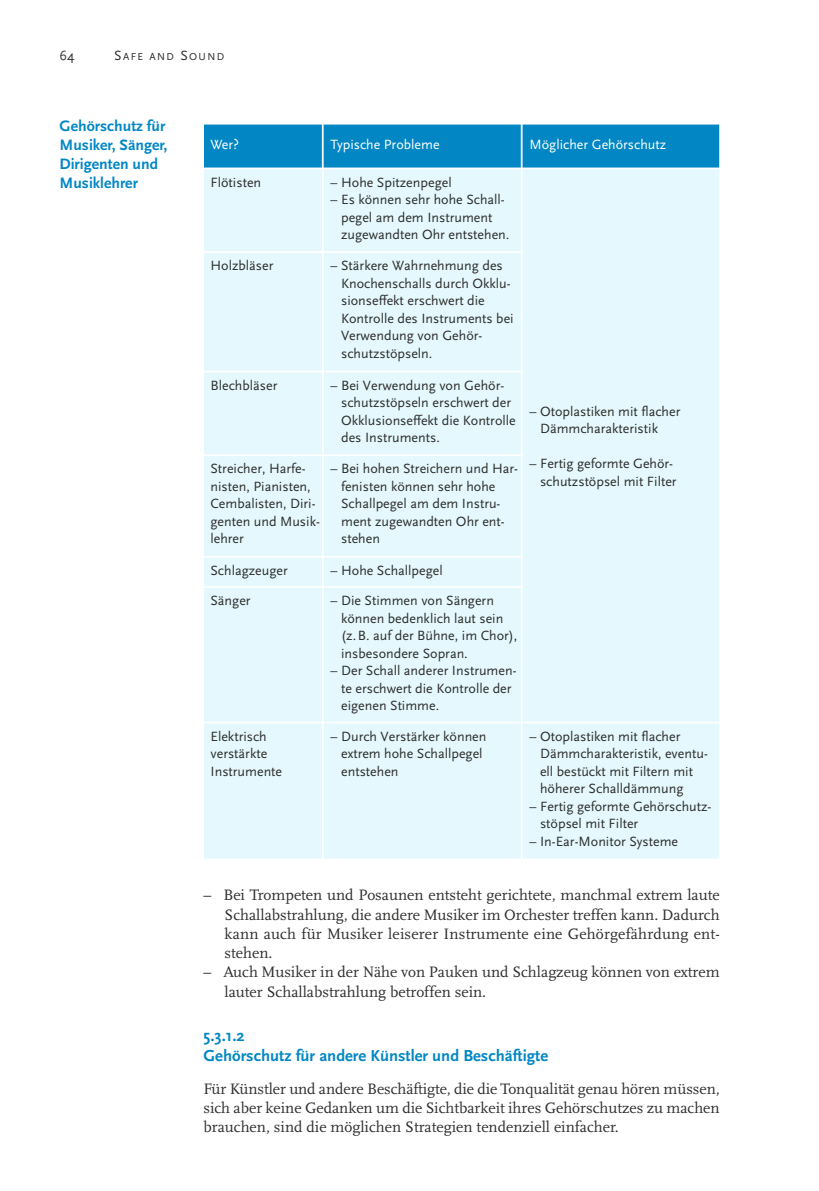
<style>
.page{position:relative;width:819px;height:1191px;background:#fff}
.page>*{position:absolute;margin:0;border:0;box-sizing:border-box;transform-origin:0 0}
.t1{font:700 16.62px/19.9px "Scala Sans Pro";color:#0287c4}
.t2{font:15.75px/19.2px "Scala Pro";color:#2d2d2c;text-align:justify}
.t3{font:700 15.75px/18.9px "Scala Sans Pro";color:#0287c4}
.t4{font:14px/17.5px "Scala Sans Pro";color:#2d2d2c}
.t5{font:14px "Scala Sans Pro";color:#fff}
.t6{font:10.5px "Scala Sans Pro";letter-spacing:.135em;color:#2d2d2c}
.s1{font-size:14px}
</style>
<div class="page">
<div style="left:203px;top:124px;width:120px;height:44px;background:#0287c4"></div>
<div style="left:323px;top:124px;width:198px;height:44px;background:#0287c4"></div>
<div style="left:521px;top:124px;width:198px;height:44px;background:#0287c4"></div>
<div style="left:203px;top:168px;width:120px;height:84px;background:#e4f8fd"></div>
<div style="left:323px;top:168px;width:198px;height:84px;background:#e4f8fd"></div>
<div style="left:521px;top:168px;width:198px;height:554px;background:#e4f8fd"></div>
<div style="left:203px;top:252px;width:120px;height:119px;background:#e4f8fd"></div>
<div style="left:323px;top:252px;width:198px;height:119px;background:#e4f8fd"></div>
<div style="left:203px;top:371px;width:120px;height:84px;background:#e4f8fd"></div>
<div style="left:323px;top:371px;width:198px;height:84px;background:#e4f8fd"></div>
<div style="left:203px;top:455px;width:120px;height:102px;background:#e4f8fd"></div>
<div style="left:323px;top:455px;width:198px;height:102px;background:#e4f8fd"></div>
<div style="left:203px;top:557px;width:120px;height:30px;background:#e4f8fd"></div>
<div style="left:323px;top:557px;width:198px;height:30px;background:#e4f8fd"></div>
<div style="left:203px;top:587px;width:120px;height:135px;background:#e4f8fd"></div>
<div style="left:323px;top:587px;width:198px;height:135px;background:#e4f8fd"></div>
<div style="left:203px;top:722px;width:120px;height:137px;background:#e4f8fd"></div>
<div style="left:323px;top:722px;width:198px;height:137px;background:#e4f8fd"></div>
<div style="left:521px;top:722px;width:198px;height:137px;background:#e4f8fd"></div>
<hr style="left:203px;top:124px;width:1px;height:735px;background:#fff">
<hr style="left:322px;top:124px;width:1px;height:735px;background:#fff">
<hr style="left:520px;top:124px;width:2px;height:735px;background:#fff">
<hr style="left:203px;top:124px;width:516px;height:1px;background:#fff">
<hr style="left:203px;top:167px;width:516px;height:2px;background:#fff">
<hr style="left:203px;top:251px;width:319px;height:2px;background:#fff">
<hr style="left:203px;top:371px;width:319px;height:1px;background:#fff">
<hr style="left:203px;top:454px;width:319px;height:2px;background:#fff">
<hr style="left:203px;top:556px;width:319px;height:1px;background:#fff">
<hr style="left:203px;top:586px;width:319px;height:2px;background:#fff">
<hr style="left:203px;top:721px;width:516px;height:2px;background:#fff">
<hr style="left:203px;top:858px;width:516px;height:1px;background:#fff">
<p class="t4" style="left:60px;top:48px;width:16px">64</p>
<p class="t6" style="left:114px;top:52px;width:112px"><span class="s1">S</span>AFE AND <span class="s1">S</span>OUND</p>
<p class="t3" style="left:60px;top:118px;width:109px">Gehörschutz für<br>Musiker, Sänger,<br>Dirigenten und<br>Musiklehrer</p>
<p class="t5" style="left:210px;top:139px;width:30px">Wer?</p>
<p class="t5" style="left:330px;top:139px;width:110px">Typische Probleme</p>
<p class="t5" style="left:529px;top:139px;width:138px">Möglicher Gehörschutz</p>
<p class="t4" style="left:210px;top:174px;width:52px">Flötisten</p>
<p class="t4" style="left:330px;top:174px;width:123px">– Hohe Spitzenpegel</p>
<p class="t4" style="left:341px;top:192px;width:170px;text-indent:-10px">– Es können sehr hohe Schall - pegel am dem Instrument zugewandten Ohr entstehen.</p>
<p class="t4" style="left:210px;top:258px;width:64px">Holzbläser</p>
<p class="t4" style="left:341px;top:258px;width:174px;text-indent:-10px">– Stärkere Wahrnehmung des<br>Knochenschalls durch Okklu - sionseffekt erschwert die<br>Kontrolle des Instruments bei<br>Verwendung von Gehör - schutzstöpseln.</p>
<p class="t4" style="left:210px;top:377px;width:68px">Blechbläser</p>
<p class="t4" style="left:341px;top:377px;width:176px;text-indent:-10px">– Bei Verwendung von Gehör - schutzstöpseln erschwert der<br>Okklusionseffekt die Kontrolle des Instruments.</p>
<p class="t4" style="left:210px;top:461px;width:111px">Streicher, Harfe - nisten, Pianisten,<br>Cemba listen, Diri - genten und Musik - lehrer</p>
<p class="t4" style="left:341px;top:461px;width:178px;text-indent:-10px">– Bei hohen Streichern und Har - fenisten können sehr hohe<br>Schallpegel am dem Instru - ment zugewandten Ohr ent - stehen</p>
<p class="t4" style="left:210px;top:563px;width:79px">Schlagzeuger</p>
<p class="t4" style="left:330px;top:563px;width:114px">– Hohe Schallpegel</p>
<p class="t4" style="left:210px;top:593px;width:42px">Sänger</p>
<p class="t4" style="left:341px;top:593px;width:178px;text-indent:-10px">– Die Stimmen von Sängern können bedenklich laut sein (z. B. auf der Bühne, im Chor), insbesondere Sopran.</p>
<p class="t4" style="left:341px;top:663px;width:177px;text-indent:-10px">– Der Schall anderer Instru men - te erschwert die Kontrolle der eigenen Stimme.</p>
<p class="t4" style="left:210px;top:728px;width:73px">Elektrisch verstärkte<br>Instrumente</p>
<p class="t4" style="left:341px;top:728px;width:147px;text-indent:-10px">– Durch Verstärker können extrem hohe Schall pegel entstehen</p>
<p class="t4" style="left:540px;top:728px;width:169px;text-indent:-10px">– Otoplastiken mit flacher<br>Dämmcharakteristik, eventu - ell bestückt mit Filtern mit höherer Schalldämmung</p>
<p class="t4" style="left:540px;top:798px;width:173px;text-indent:-10px">– Fertig geformte Gehör schutz - stöpsel mit Filter</p>
<p class="t4" style="left:529px;top:833px;width:150px">– In-Ear-Monitor Systeme</p>
<p class="t2" style="left:224px;top:887px;width:496px;text-indent:-21px">– Bei Trompeten und Posaunen entsteht gerichtete, manchmal extrem laute Schallabstrahlung, die andere Musiker im Orchester treffen kann. Dadurch kann auch für Musiker leiserer Instrumente eine Gehörgefährdung ent - stehen.</p>
<p class="t2" style="left:224px;top:964px;width:496px;text-indent:-21px">– Auch Musiker in der Nähe von Pauken und Schlagzeug können von extrem lauter Schallabstrahlung betroffen sein.</p>
<p class="t1" style="left:203px;top:1026px;width:346px">5.3.1.2<br>Gehörschutz für andere Künstler und Beschäftigte</p>
<p class="t2" style="left:203px;top:1080px;width:517px">Für Künstler und andere Beschäftigte, die die Tonqualität genau hören müssen, sich aber keine Gedanken um die Sichtbarkeit ihres Gehörschutzes zu machen brauchen, sind die möglichen Strategien tendenziell einfacher.</p>
<p class="t4" style="left:540px;top:403px;width:142px;text-indent:-10px">– Otoplastiken mit flacher<br>Dämmcharakteristik</p>
<p class="t4" style="left:529px;top:456px;width:148px;text-align:right">– Fertig geformte Gehör - schutzstöpsel mit Filter</p>
</div>
